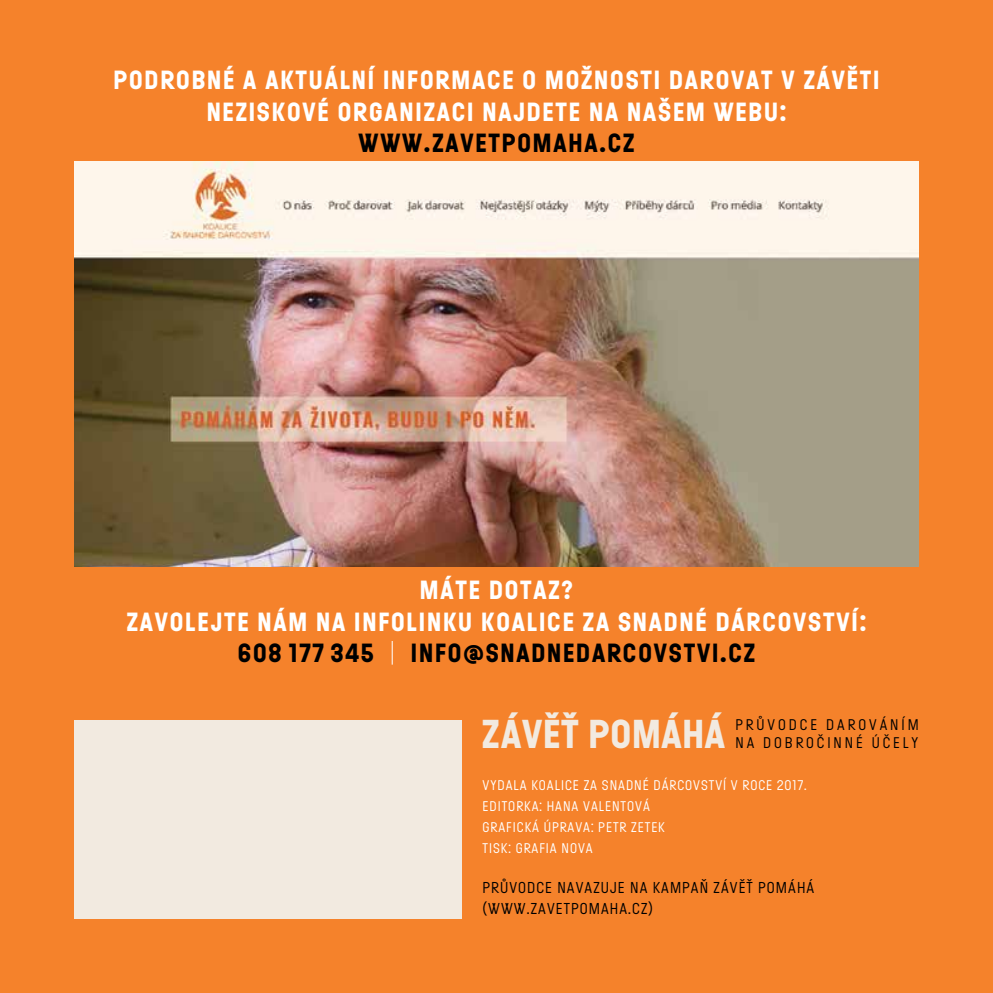
<style>
.page{position:relative;width:993px;height:993px;background:#fff}
.page>*{position:absolute;margin:0;border:0;box-sizing:border-box;transform-origin:0 0}
.t1{font:700 40.25px "Ladislav";letter-spacing:.02em;color:#f2eae0}
.t2{font:700 26.25px/31.5px "Ladislav";letter-spacing:.07em;color:#fff;text-align:center}
.t3{font:700 26.25px "Ladislav";letter-spacing:.07em;color:#000}
.t4{font:15.75px/21px "Ladislav";letter-spacing:.07em;color:#000}
.t5{font:15.4px/17.2px "Ladislav";letter-spacing:.195em;color:#000}
.t6{font:14px/21px "Ladislav";letter-spacing:.07em;color:#fff}
.s1{color:#000}
.s2{font-weight:300}
</style>
<div class="page">
<div style="left:0;top:0;width:992px;height:992px;background:#f5822b"></div>
<div style="left:74px;top:719px;width:387px;height:199px;background:#f2eae0"></div>
<img style="left:74px;top:162px;width:844px;height:404px">
<p class="t2" style="left:113px;top:63px;width:767px">PODROBNÉ A AKTUÁLNÍ INFORMACE O MOŽNOSTI DAROVAT V ZÁVĚTI<br>NEZISKOVÉ ORGANIZACI NAJDETE NA NAŠEM WEBU:</p>
<p class="t3" style="left:358px;top:126px;width:277px">WWW.ZAVETPOMAHA.CZ</p>
<p class="t2" style="left:127px;top:573px;width:740px">MÁTE DOTAZ?<br>ZAVOLEJTE NÁM NA INFOLINKU KOALICE ZA SNADNÉ DÁRCOVSTVÍ:<br><span class="s1">608 177 345</span> <span class="s2">|</span> <span class="s1">INFO@SNADNEDARCOVSTVI.CZ</span></p>
<h1 class="t1" style="left:482px;top:708px;width:244px">ZÁVĚŤ POMÁHÁ</h1>
<p class="t5" style="left:735px;top:715px;width:185px">PRŮVODCE DAROVÁNÍM<br>NA DOBROČINNÉ ÚČELY</p>
<p class="t6" style="left:482px;top:773px;width:325px">VYDALA KOALICE ZA SNADNÉ DÁRCOVSTVÍ V ROCE 2017.<br>EDITORKA: HANA VALENTOVÁ<br>GRAFICKÁ ÚPRAVA: PETR ZETEK<br>TISK: GRAFIA NOVA</p>
<p class="t4" style="left:482px;top:876px;width:333px">PRŮVODCE NAVAZUJE NA KAMPAŇ ZÁVĚŤ POMÁHÁ (WWW.ZAVETPOMAHA.CZ)</p>
</div>
